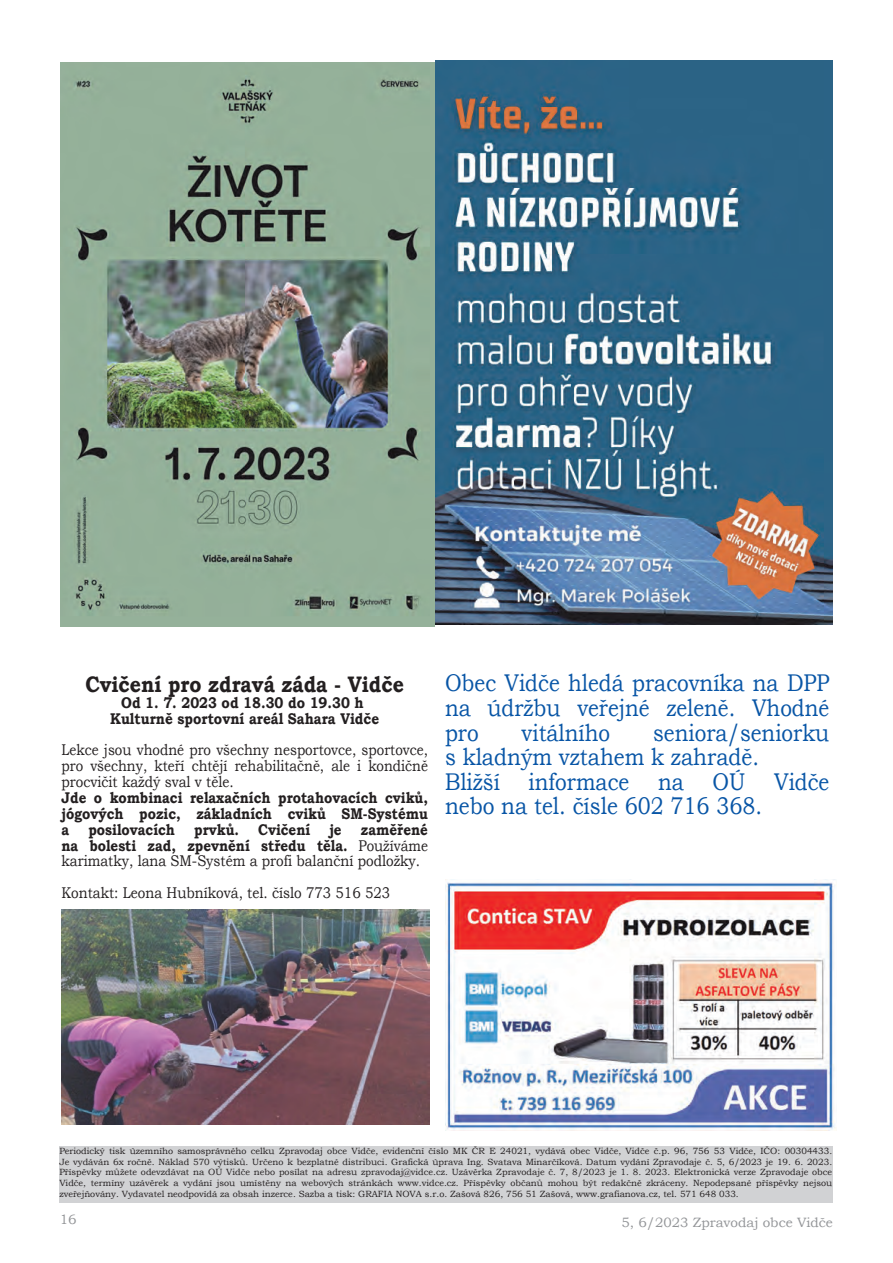
<style>
.page{position:relative;width:893px;height:1263px;background:#fff}
.page>*{position:absolute;margin:0;border:0;box-sizing:border-box;transform-origin:0 0}
.t1{font:24.15px/24.6px "Bookman Old Style";color:#0855a6;text-align:justify;scale:.86 1}
.t2{font:700 22.35px "Bookman Old Style";color:#231f20;scale:.87 1}
.t3{font:700 15.45px/15.9px "Bookman Old Style";color:#231f20;text-align:justify;scale:.86 1}
.t4{font:15.45px/15.9px "Bookman Old Style";color:#231f20;text-align:justify;scale:.86 1}
.t5{font:700 15.45px/15.9px "Bookman Old Style";color:#231f20;text-align:center;scale:.87 1}
.t6{font:15.45px "Bookman Old Style";color:#231f20;scale:.87 1}
.t7{font:13.5px "Bookman Old Style";color:#939598}
.t8{font:9px/10.5px "Bookman Old Style";color:#231f20;text-align:justify}
.s1{font-weight:400}
</style>
<div class="page">
<div style="left:59px;top:1147px;width:774px;height:56px;background:#d1d2d4"></div>
<img style="left:445px;top:879px;width:392px;height:251px">
<img style="left:436px;top:61px;width:396px;height:564px">
<img style="left:61px;top:909px;width:368px;height:215px">
<img style="left:61px;top:62px;width:373px;height:564px">
<h2 class="t2" style="left:85px;top:668px;width:368px">Cvičení pro zdravá záda - Vidče</h2>
<h3 class="t5" style="left:110px;top:694px;width:311px">Od 1. 7. 2023 od 18.30 do 19.30 h<br>Kulturně sportovní areál Sahara Vidče</h3>
<h3 class="t4" style="left:62px;top:742px;width:428px">Lekce jsou vhodné pro všechny nesportovce, sportovce, pro všechny, kteří chtějí rehabilitačně, ale i kondičně procvičit každý sval v těle.</h3>
<p class="t3" style="left:62px;top:790px;width:428px">Jde o kombinaci relaxačních protahovacích cviků, jógových pozic, základních cviků SM-Systému a posilovacích prvků. Cvičení je zaměřené na bolesti zad, zpevnění středu těla. <span class="s1">Používáme karimatky, lana SM-Systém a profi balanční podložky.</span></p>
<h3 class="t6" style="left:62px;top:883px;width:379px">Kontakt: Leona Hubníková, tel. číslo 773 516 523</h3>
<h1 class="t1" style="left:445px;top:671px;width:448px">Obec Vidče hledá pracovníka na DPP na údržbu veřejné zeleně. Vhodné pro</h1>
<h1 class="t1" style="left:445px;top:720px;width:448px;text-align:left;text-indent:208px">seniora/seniorku s kladným vztahem k zahradě.<br>Bližší informace na OÚ Vidče nebo na tel. čísle 602 716 368.</h1>
<h1 class="t1" style="left:522px;top:720px;width:104px">vitálního</h1>
<p class="t8" style="left:59px;top:1146px;width:774px">Periodický tisk územního samosprávného celku Zpravodaj obce Vidče, evidenční číslo MK ČR E 24021, vydává obec Vidče, Vidče č.p. 96, 756 53 Vidče, IČO: 00304433.<br>Je vydáván 6x ročně. Náklad 570 výtisků. Určeno k bezplatné distribuci. Grafická úprava Ing. Svatava Minarčíková. Datum vydání Zpravodaje č. 5, 6/2023 je 19. 6. 2023.<br>Příspěvky můžete odevzdávat na OÚ Vidče nebo posílat na adresu zpravodaj@vidce.cz. Uzávěrka Zpravodaje č. 7, 8/2023 je 1. 8. 2023. Elektronická verze Zpravodaje obce Vidče, termíny uzávěrek a vydání jsou umístěny na webových stránkách www.vidce.cz. Příspěvky občanů mohou být redakčně zkráceny. Nepodepsané příspěvky nejsou zveřejňovány. Vydavatel neodpovídá za obsah inzerce. Sazba a tisk: GRAFIA NOVA s.r.o. Zašová 826, 756 51 Zašová, www.grafianova.cz, tel. 571 648 033.</p>
<h3 class="t7" style="left:60px;top:1211px;width:18px">16</h3>
<h3 class="t7" style="left:621px;top:1214px;width:213px">5, 6/2023 Zpravodaj obce Vidče</h3>
</div>
